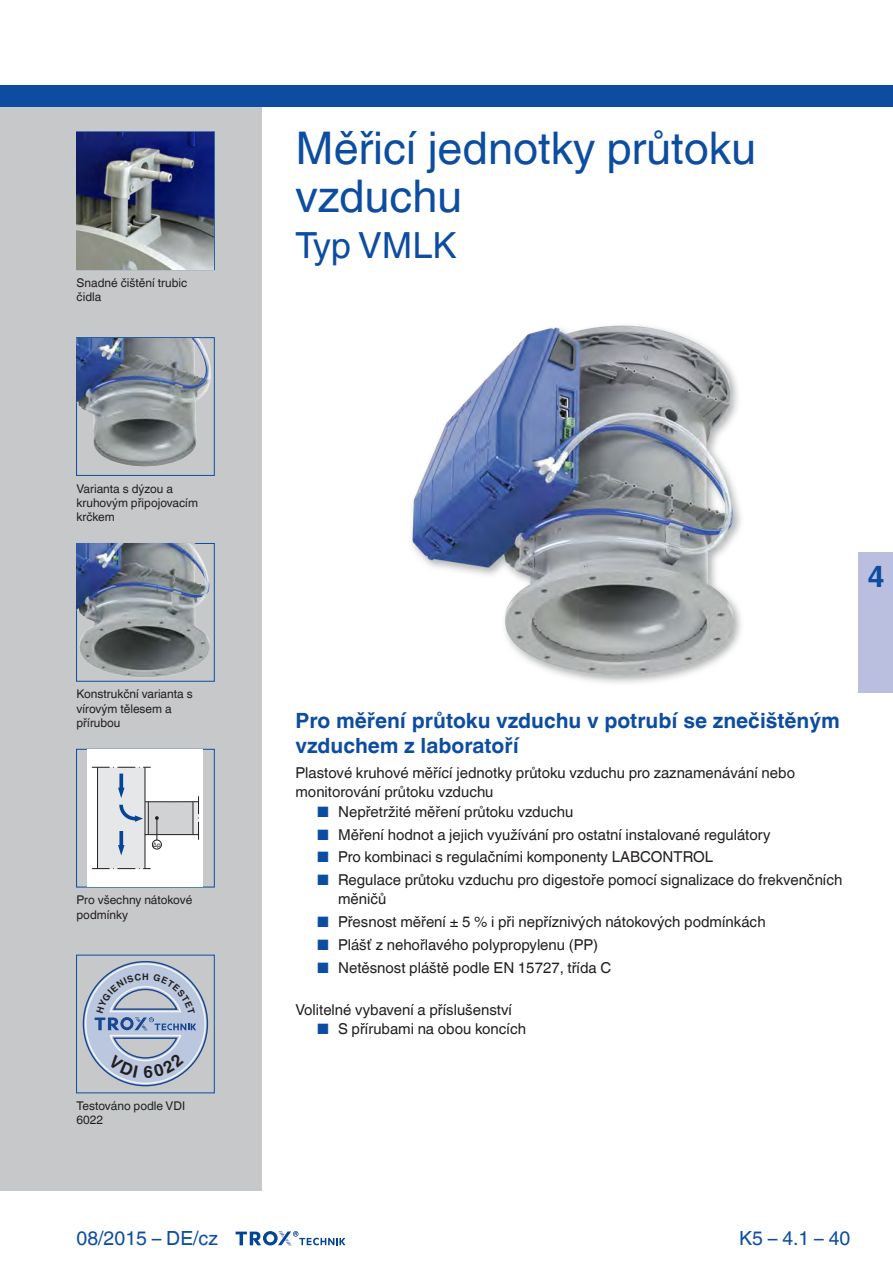
<style>
.page{position:relative;width:893px;height:1263px;background:#fff}
.page>*{position:absolute;margin:0;border:0;box-sizing:border-box;transform-origin:0 0}
.t1{font:45px/48px "TROX Helvetica";color:#0d4da1}
.t2{font:36px "TROX Helvetica";color:#0d4da1}
.t3{font:700 30px "TROX Helvetica";color:#0d4da1}
.t4{font:700 21px/25.5px "TROX Helvetica";color:#0d4da1}
.t5{font:19.5px "TROX Helvetica";color:#0d4da1}
.t6{font:15px/19.5px "TROX Helvetica";color:#231f20}
.t7{font:12px/14.4px "TROX Helvetica";color:#231f20}
.t8{font:700 9.15px "TROX Helvetica";color:#231f20}
.t9{font:6.3px "TROX Helvetica";color:#231f20}
.s1{color:#0d4da1}
</style>
<div class="page">
<div style="left:0;top:106px;width:261px;height:1084px;background:#c7c8ca"></div>
<div style="left:0;top:85px;width:893px;height:21px;background:#0d4da1"></div>
<div style="left:76px;top:131px;width:139px;height:139px;border:1px solid #0d4da1"></div>
<img style="left:77px;top:132px;width:137px;height:137px">
<div style="left:76px;top:337px;width:139px;height:139px;border:1px solid #0d4da1"></div>
<img style="left:77px;top:338px;width:137px;height:137px">
<div style="left:76px;top:543px;width:139px;height:139px;border:1px solid #0d4da1"></div>
<img style="left:77px;top:544px;width:137px;height:137px">
<div style="left:76px;top:955px;width:139px;height:138px;border:1px solid #0d4da1"></div>
<div style="left:76px;top:749px;width:139px;height:138px;border:1px solid #0d4da1"></div>
<div style="left:88px;top:750px;width:115px;height:137px;background:#fff"></div>
<svg style="left:92px;top:767px;width:107px;height:102px"></svg>
<svg style="left:236px;top:1231px;width:110px;height:15px"></svg>
<img style="left:412px;top:325px;width:329px;height:358px">
<div style="left:859px;top:553px;width:34px;height:140px;background:#babfe0"></div>
<svg style="left:82px;top:961px;width:127px;height:126px"></svg>
<p class="t7" style="left:77px;top:275px;width:112px">Snadné čištění trubic čidla</p>
<p class="t7" style="left:77px;top:481px;width:123px">Varianta s dýzou a kruhovým připojovacím krčkem</p>
<p class="t7" style="left:77px;top:687px;width:118px">Konstrukční varianta s vírovým tělesem a přírubou</p>
<p class="t9" style="left:153px;top:841px;width:9px">Δp</p>
<p class="t7" style="left:77px;top:893px;width:117px">Pro všechny nátokové podmínky</p>
<p class="t8" style="left:142px;top:971px;width:8px">H</p>
<p class="t7" style="left:77px;top:1099px;width:110px">Testováno podle VDI<br>6022</p>
<h3 class="t5" style="left:77px;top:1227px;width:143px">08/2015 – DE/cz</h3>
<h1 class="t1" style="left:296px;top:125px;width:462px">Měřicí jednotky průtoku vzduchu</h1>
<h2 class="t2" style="left:296px;top:224px;width:163px">Typ VMLK</h2>
<h3 class="t3" style="left:867px;top:559px;width:19px">4</h3>
<h3 class="t4" style="left:296px;top:708px;width:546px">Pro měření průtoku vzduchu v potrubí se znečištěným vzduchem z laboratoří</h3>
<p class="t6" style="left:296px;top:763px;width:501px">Plastové kruhové měřící jednotky průtoku vzduchu pro zaznamenávání nebo monitorování průtoku vzduchu</p>
<p class="t6" style="left:317px;top:802px;width:258px"><span class="s1">■</span> Nepřetržité měření průtoku vzduchu</p>
<p class="t6" style="left:317px;top:825px;width:455px"><span class="s1">■</span> Měření hodnot a jejich využívání pro ostatní instalované regulátory</p>
<p class="t6" style="left:317px;top:847px;width:398px"><span class="s1">■</span> Pro kombinaci s regulačními komponenty LABCONTROL</p>
<p class="t6" style="left:338px;top:870px;width:506px;text-indent:-21px"><span class="s1">■</span> Regulace průtoku vzduchu pro digestoře pomocí signalizace do frekvenčních měničů</p>
<p class="t6" style="left:317px;top:912px;width:450px"><span class="s1">■</span> Přesnost měření ± 5 % i při nepříznivých nátokových podmínkách</p>
<p class="t6" style="left:317px;top:935px;width:283px"><span class="s1">■</span> Plášť z nehořlavého polypropylenu (PP)</p>
<p class="t6" style="left:317px;top:957px;width:296px"><span class="s1">■</span> Netěsnost pláště podle EN 15727, třída C</p>
<p class="t6" style="left:296px;top:1000px;width:218px">Volitelné vybavení a příslušenství</p>
<p class="t6" style="left:317px;top:1019px;width:211px"><span class="s1">■</span> S přírubami na obou koncích</p>
<h3 class="t5" style="left:739px;top:1227px;width:113px">K5 – 4.1 – 40</h3>
</div>
